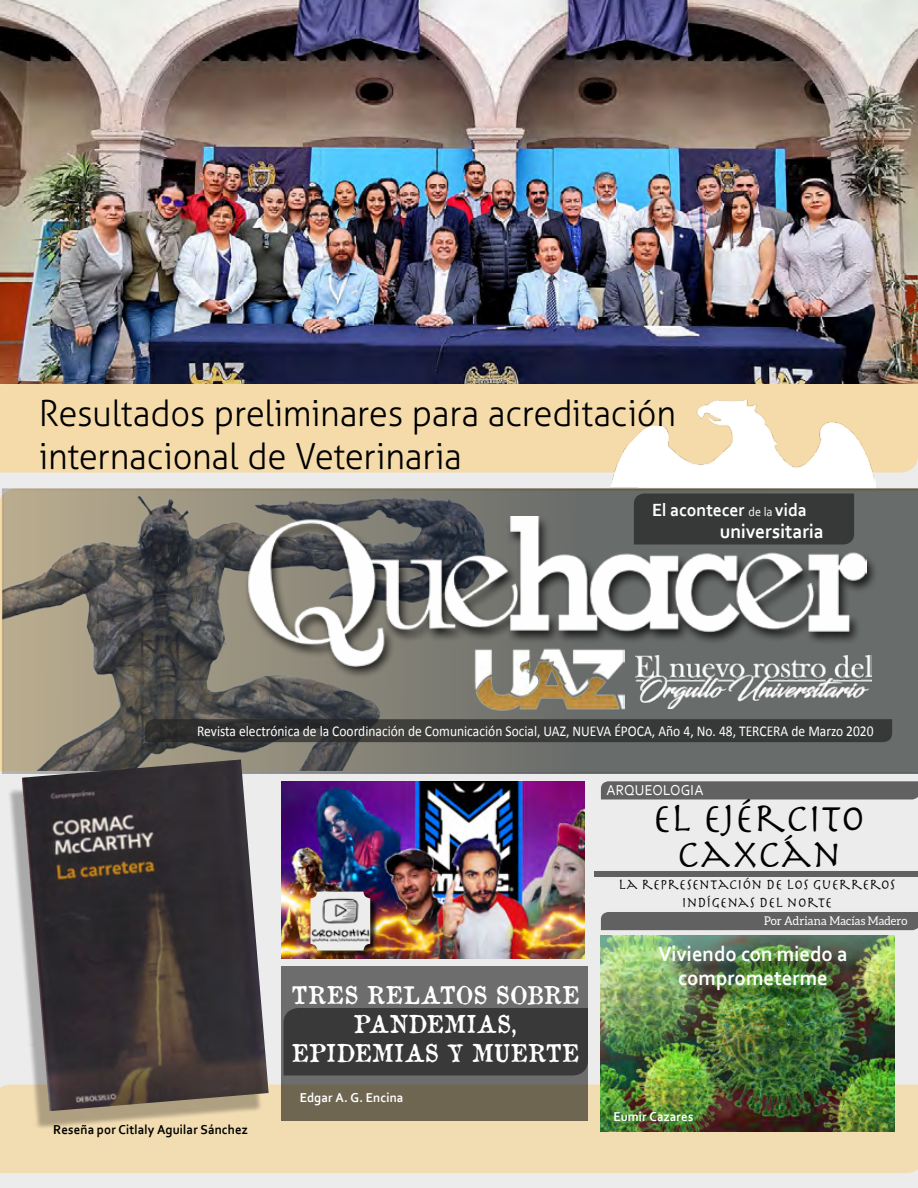
<style>
.page{position:relative;width:918px;height:1188px;background:#fff}
.page>*{position:absolute;margin:0;border:0;box-sizing:border-box;transform-origin:0 0}
.t1{font:42px/36px "Herculanum";letter-spacing:-.01em;color:#000;text-align:center;scale:.95 1}
.t2{font:300 36px/43.2px "Aller";letter-spacing:-.01em;color:#000;scale:.96 1}
.t3{font:24px/28.8px "Old Newspaper Types";letter-spacing:.005em;color:#fff;text-align:center;scale:.96 1}
.t4{font:700 21.6px/23.4px "Corbel";color:#fff;text-align:center;scale:.95 1}
.t5{font:700 20.4px "Corbel";color:#fff;scale:.95 1}
.t6{font:700 18.45px "Corbel";letter-spacing:-.005em;color:#fff;scale:.95 1}
.t7{font:15.15px/18.1px "Herculanum";letter-spacing:.005em;color:#000;text-align:center;scale:.95 1}
.t8{font:15px "Calibri";color:#fff;scale:.9 1}
.t9{font:15px "Corbel";letter-spacing:.015em;color:#fff;scale:.95 1}
.t10{font:700 13.5px "Corbel";letter-spacing:.01em;color:#000;scale:.95 1}
.t11{font:700 13.5px "Corbel";letter-spacing:.01em;color:#fff;scale:.95 1}
.t12{font:12px "Aleo";letter-spacing:.005em;color:#fff;scale:.95 1}
.s1{font-weight:400;font-size:12.9px}
</style>
<div class="page">
<div style="left:0;top:472px;width:918px;height:716px;background:#ececec"></div>
<div style="left:0;top:384px;width:918px;height:88px;background:#f4dba9"></div>
<img style="left:610px;top:399px;width:265px;height:89px">
<div style="left:0;top:1084px;width:918px;height:89px;background:#f2ddb3"></div>
<svg style="left:3px;top:490px;width:915px;height:283px;background:#74726a"></svg>
<div style="left:245px;top:515px;width:634px;height:164px;background:#000;opacity:.75"></div>
<img style="left:247px;top:517px;width:619px;height:149px">
<div style="left:634px;top:494px;width:220px;height:50px;background:#373938"></div>
<img style="left:469px;top:637px;width:155px;height:76px">
<img style="left:636px;top:655px;width:236px;height:54px">
<svg style="left:145px;top:719px;width:747px;height:23px;background:#363736"></svg>
<img style="left:281px;top:781px;width:304px;height:177px">
<img style="left:601px;top:935px;width:293px;height:197px">
<svg style="left:281px;top:966px;width:307px;height:154px;background:#6d6a61"></svg>
<div style="left:662px;top:949px;width:204px;height:61px;background:#000;opacity:.75"></div>
<div style="left:284px;top:1008px;width:304px;height:68px;background:#393939"></div>
<div style="left:7px;top:770px;width:256px;height:359px;background:#000;opacity:.28"></div>
<img style="left:22px;top:760px;width:247px;height:351px">
<svg style="left:601px;top:781px;width:317px;height:19px;background:#676767"></svg>
<div style="left:601px;top:912px;width:317px;height:18px;background:#616161"></div>
<div style="left:594px;top:872px;width:324px;height:5px;background:#616161"></div>
<img style="left:0;top:0;width:918px;height:384px">
<div style="left:312px;top:893px;width:65px;height:65px;background:#000;opacity:.75"></div>
<img style="left:310px;top:892px;width:60px;height:59px">
<h2 class="t2" style="left:39px;top:391px;width:665px">Resultados preliminares para acreditación internacional de Veterinaria</h2>
<p class="t6" style="left:652px;top:498px;width:164px">El acontecer <span class="s1">de la</span> vida</p>
<h3 class="t5" style="left:720px;top:519px;width:111px">universitaria</h3>
<p class="t8" style="left:197px;top:722px;width:753px">Revista electrónica de la Coordinación de Comunicación Social, UAZ, NUEVA ÉPOCA, Año 4, No. 48, TERCERA de Marzo 2020</p>
<p class="t9" style="left:606px;top:781px;width:104px">ARQUEOLOGIA</p>
<h1 class="t1" style="left:652px;top:798px;width:226px">EL EJÉRCITO<br>CAXCÁN</h1>
<p class="t7" style="left:618px;top:875px;width:293px">LA REPRESENTACIÓN DE LOS GUERREROS<br>INDÍGENAS DEL NORTE</p>
<p class="t10" style="left:53px;top:1122px;width:206px">Reseña por Citlaly Aguilar Sánchez</p>
<h3 class="t3" style="left:291px;top:980px;width:302px">TRES RELATOS SOBRE<br>PANDEMIAS,<br>EPIDEMIAS Y MUERTE</h3>
<p class="t11" style="left:300px;top:1089px;width:111px">Edgar A. G. Encina</p>
<p class="t12" style="left:764px;top:914px;width:152px">Por Adriana Macías Madero</p>
<h3 class="t4" style="left:658px;top:942px;width:201px">Viviendo con miedo a comprometerme</h3>
<p class="t11" style="left:613px;top:1108px;width:86px">Eumir Cazares</p>
</div>
